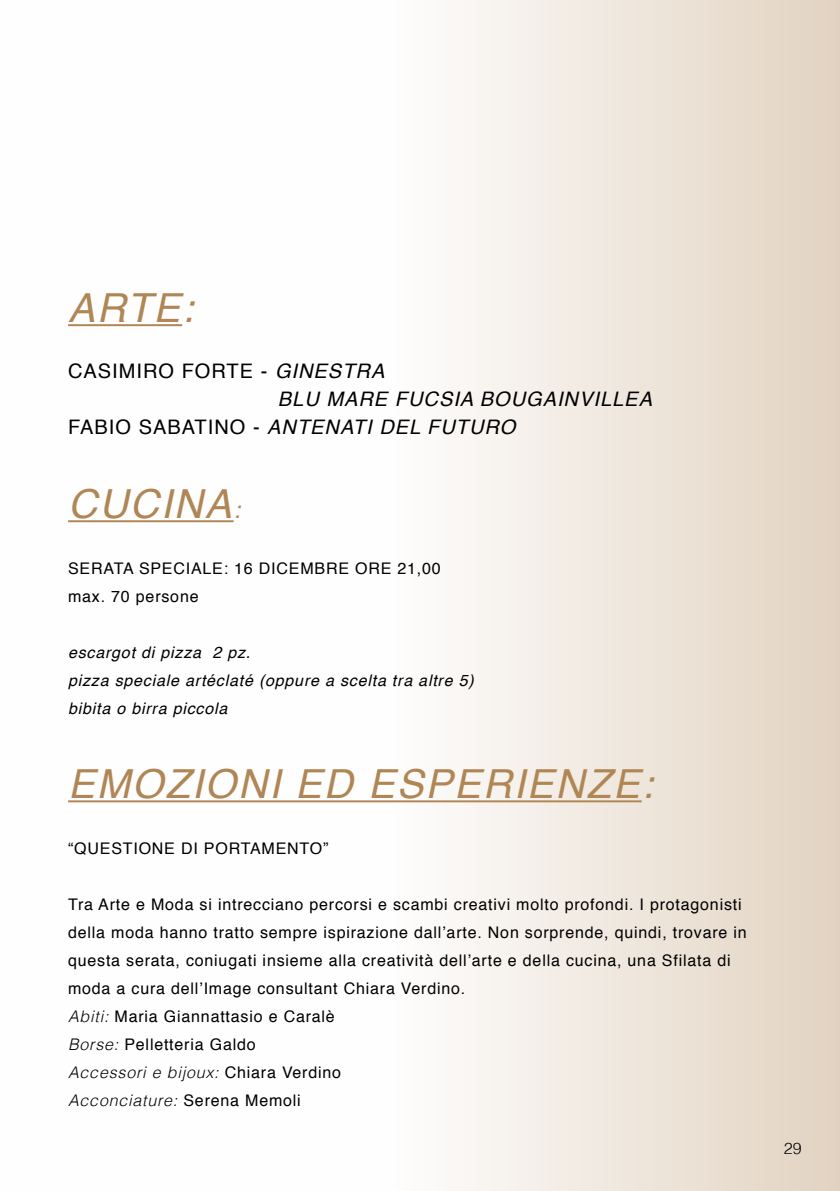
<style>
.page{position:relative;width:840px;height:1191px;background:#fff}
.page>*{position:absolute;margin:0;border:0;box-sizing:border-box;transform-origin:0 0}
.t1{font:italic 40px "Helvetica";letter-spacing:.05em;color:#b08655}
.t2{font:italic 20px "Helvetica";letter-spacing:.05em;color:#000}
.t3{font:20px "Helvetica";letter-spacing:.05em;color:#000}
.t4{font:16px/28px "Helvetica";letter-spacing:.05em;color:#000}
.t5{font:italic 16px/28px "Helvetica";letter-spacing:.05em;color:#000}
.t6{font:300 16px "Helvetica";color:#000}
.s1{font-style:italic}
.s2{font-style:normal}
.s3{font-size:24px}
.s4{font-weight:300;font-style:italic}
</style>
<div class="page">
<div style="left:1px;top:0;width:838px;height:1191px;background:linear-gradient(to right,#fff,#e8dcce)"></div>
<hr style="left:68px;top:324px;width:114px;height:2px;background:#b08655">
<hr style="left:68px;top:520px;width:165px;height:2px;background:#b08655">
<hr style="left:68px;top:800px;width:573px;height:2px;background:#b08655">
<h1 class="t1" style="left:68px;top:277px;width:127px">ARTE:</h1>
<p class="t3" style="left:68px;top:356px;width:317px">CASIMIRO FORTE - <span class="s1">GINESTRA</span></p>
<p class="t2" style="left:278px;top:383px;width:375px">BLU MARE FUCSIA BOUGAINVILLEA</p>
<p class="t2" style="left:68px;top:411px;width:448px"><span class="s2">FABIO SABATINO -</span> ANTENATI DEL FUTURO</p>
<h1 class="t1" style="left:68px;top:473px;width:174px">CUCINA<span class="s3">:</span></h1>
<p class="t4" style="left:68px;top:555px;width:374px">SERATA SPECIALE: 16 DICEMBRE ORE 21,00 max. 70 persone</p>
<p class="t5" style="left:68px;top:639px;width:407px">escargot di pizza 2 pz.<br>pizza speciale artéclaté (oppure a scelta tra altre 5) bibita o birra piccola</p>
<h1 class="t1" style="left:68px;top:753px;width:586px">EMOZIONI ED ESPERIENZE:</h1>
<p class="t4" style="left:68px;top:835px;width:262px">“QUESTIONE DI PORTAMENTO”</p>
<p class="t4" style="left:68px;top:891px;width:679px">Tra Arte e Moda si intrecciano percorsi e scambi creativi molto profondi. I protagonisti della moda hanno tratto sempre ispirazione dall’arte. Non sorprende, quindi, trovare in questa serata, coniugati insieme alla creatività dell’arte e della cucina, una Sfilata di moda a cura dell’Image consultant Chiara Verdino.<br><span class="s4">Abiti:</span> Maria Giannattasio e Caralè<br><span class="s4">Borse:</span> Pelletteria Galdo<br><span class="s4">Accessori e bijoux:</span> Chiara Verdino<br><span class="s4">Acconciature:</span> Serena Memoli</p>
<p class="t6" style="left:783px;top:1134px;width:19px">29</p>
</div>
